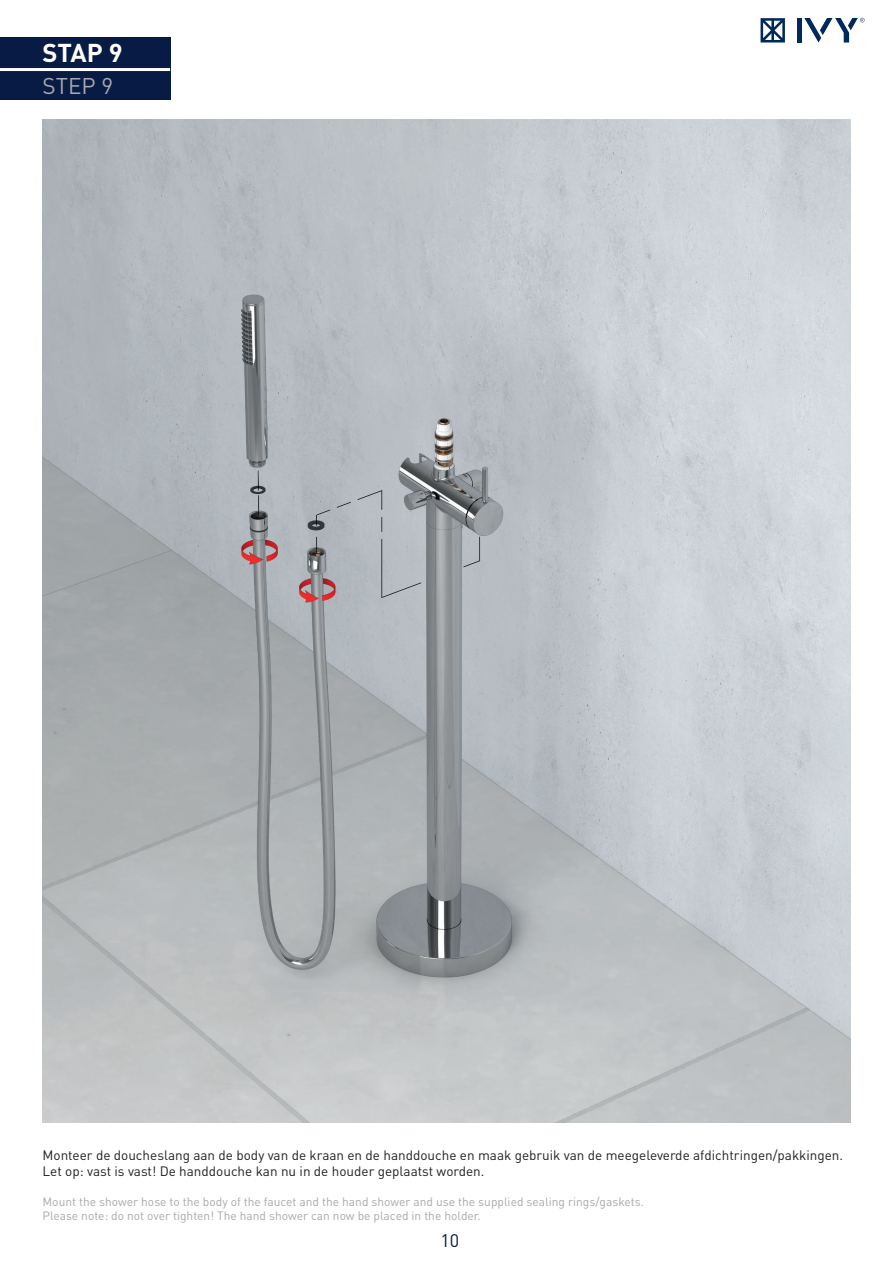
<style>
.page{position:relative;width:893px;height:1263px;background:#fff}
.page>*{position:absolute;margin:0;border:0;box-sizing:border-box;transform-origin:0 0}
.t1{font:700 25.5px "DIN Pro";color:#fff}
.t2{font:22.5px "DIN Pro";color:#a8a9ad}
.t3{font:18px "DIN Pro";color:#071b44}
.t4{font:13.5px/16.2px "DIN Pro";color:#231f20}
.t5{font:12px/14.4px "DIN Pro";color:#a8a9ad}
</style>
<div class="page">
<div style="left:797px;top:18px;width:5px;height:25px;background:#002a5b"></div>
<svg style="left:761px;top:18px;width:24px;height:25px"></svg>
<svg style="left:804px;top:18px;width:61px;height:25px"></svg>
<hr style="left:892px;top:51px;width:1px;height:63px;background:#071b44">
<div style="left:0;top:37px;width:170px;height:63px;background:#071b44"></div>
<hr style="left:0;top:68px;width:170px;height:3px;background:#fff">
<img style="left:43px;top:119px;width:807px;height:1004px">
<h1 class="t1" style="left:43px;top:35px;width:82px">STAP 9</h1>
<h2 class="t2" style="left:43px;top:70px;width:72px">STEP 9</h2>
<p class="t4" style="left:43px;top:1146px;width:802px">Monteer de doucheslang aan de body van de kraan en de handdouche en maak gebruik van de meegeleverde afdichtringen/pakkingen.<br>Let op: vast is vast! De handdouche kan nu in de houder geplaatst worden.</p>
<p class="t5" style="left:43px;top:1194px;width:603px">Mount the shower hose to the body of the faucet and the hand shower and use the supplied sealing rings/gaskets.<br>Please note: do not over tighten! The hand shower can now be placed in the holder.</p>
<h3 class="t3" style="left:440px;top:1228px;width:20px">10</h3>
</div>
